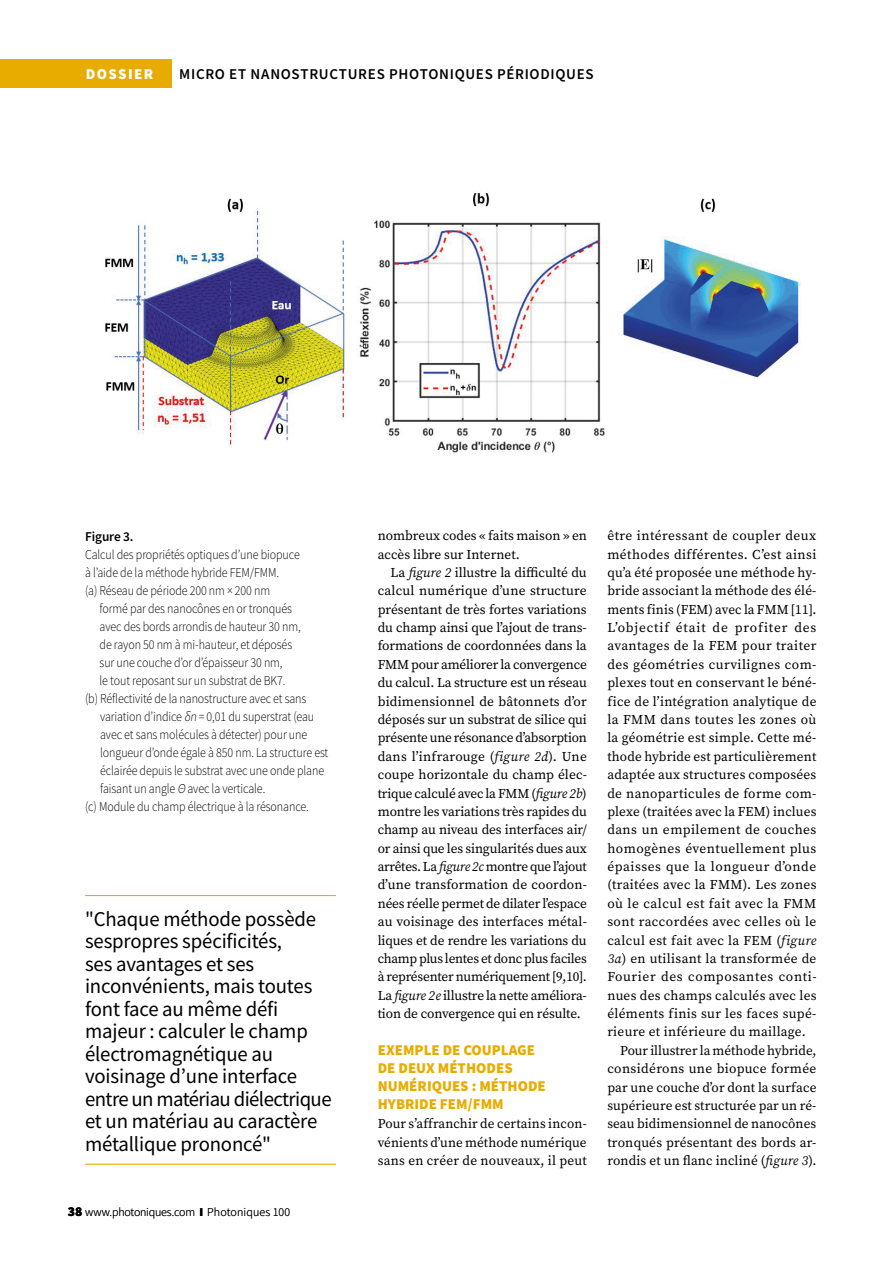
<style>
.page{position:relative;width:893px;height:1263px;background:#fff}
.page>*{position:absolute;margin:0;border:0;box-sizing:border-box;transform-origin:0 0}
.t1{font:21px/22.5px "Source Sans Pro";letter-spacing:-.01em;color:#000}
.t2{font:900 15px/18px "Source Sans Pro";color:#e8ac00}
.t3{font:600 15px "Source Sans Pro";color:#000}
.t4{font:900 15px "Source Sans Pro";letter-spacing:.09em;color:#fff}
.t5{font:13.5px/18.3px "Source Serif Pro";letter-spacing:.02em;color:#000;text-align:justify}
.t6{font:300 13.5px/18px "Source Sans Pro";letter-spacing:-.01em;color:#000;scale:.89 1}
.t7{font:13.5px/18.3px "Source Serif Pro";color:#000}
.t8{font:13.5px "Source Serif Pro";letter-spacing:.06em;color:#000}
.t9{font:13.5px "Source Serif Pro";letter-spacing:.04em;color:#000}
.t10{font:13.5px "Source Serif Pro";letter-spacing:.045em;color:#000}
.t11{font:600 13.5px "Source Sans Pro";letter-spacing:-.01em;color:#000}
.t12{font:900 13.5px "Source Sans Pro";color:#000}
.t13{font:300 12px "Source Sans Pro";color:#000}
.s1{font-weight:900}
.s2{font-style:italic}
</style>
<div class="page">
<div style="left:0;top:60px;width:171px;height:28px;background:#e8ac00"></div>
<img style="left:105px;top:193px;width:696px;height:260px">
<hr style="left:85px;top:895px;width:251px;height:1px;background:#e8ac00">
<hr style="left:85px;top:1163px;width:251px;height:2px;background:#e8ac00">
<p class="t4" style="left:86px;top:64px;width:69px">DOSSIER</p>
<p class="t3" style="left:179px;top:64px;width:10px">MICRO</p>
<p class="t3" style="left:229px;top:64px;width:32px">ET NANOSTRUCTURES</p>
<p class="t3" style="left:389px;top:64px;width:11px">PHOTONIQUES</p>
<p class="t3" style="left:497px;top:64px;width:10px">PÉRIODIQUES</p>
<p class="t11" style="left:85px;top:527px;width:50px">FIGURE 3.</p>
<p class="t6" style="left:85px;top:545px;width:243px">Calcul des propriétés optiques d’une biopuce à l’aide de la méthode hybride FEM/FMM.<br>(a) Réseau de période 200 nm × 200 nm</p>
<p class="t6" style="left:100px;top:599px;width:218px">formé par des nanocônes en or tronqués</p>
<p class="t6" style="left:100px;top:617px;width:227px">avec des bords arrondis de hauteur 30 nm,</p>
<p class="t6" style="left:100px;top:635px;width:218px">de rayon 50 nm à mi-hauteur, et déposés</p>
<p class="t6" style="left:100px;top:653px;width:207px">sur une couche d’or d’épaisseur 30 nm,</p>
<p class="t6" style="left:100px;top:671px;width:210px">le tout reposant sur un substrat de BK7.</p>
<p class="t6" style="left:85px;top:689px;width:250px">(b) Réflectivité de la nanostructure avec et sans</p>
<p class="t6" style="left:100px;top:707px;width:242px">variation d’indice δn = 0,01 du superstrat (eau</p>
<p class="t6" style="left:100px;top:725px;width:234px">avec et sans molécules à détecter) pour une</p>
<p class="t6" style="left:100px;top:743px;width:258px">longueur d’onde égale à 850 nm. La structure est</p>
<p class="t6" style="left:100px;top:761px;width:253px">éclairée depuis le substrat avec une onde plane</p>
<p class="t6" style="left:100px;top:779px;width:187px">faisant un angle Θ avec la verticale.</p>
<p class="t6" style="left:85px;top:797px;width:253px">(c) Module du champ électrique à la résonance.</p>
<p class="t1" style="left:85px;top:907px;width:248px">"Chaque méthode possède sespropres spécificités,<br>ses avantages et ses inconvénients, mais toutes font face au même défi majeur : calculer le champ électromagnétique au voisinage d’une interface entre un matériau diélectrique et un matériau au caractère métallique prononcé"</p>
<p class="t12" style="left:68px;top:1202px;width:16px">38</p>
<p class="t13" style="left:85px;top:1205px;width:207px">www.photoniques.com <span class="s1">I</span> Photoniques 100</p>
<p class="t7" style="left:378px;top:527px;width:211px">nombreux codes « faits maison » en accès libre sur Internet.</p>
<p class="t5" style="left:378px;top:563px;width:211px;text-indent:13px">La <span class="s2">figure 2</span> illustre la difficulté du calcul numérique d’une structure présentant de très fortes variations du champ ainsi que l’ajout de trans&shy;formations de coordonnées dans la FMM pour améliorer la convergence du calcul. La structure est un réseau bidimensionnel de bâtonnets d’or déposés sur un substrat de silice qui présente une résonance d’absorption dans l’infrarouge (<span class="s2">figure 2d</span>). Une coupe horizontale du champ élec&shy;trique calculé avec la FMM (<span class="s2">figure 2b</span>) montre les variations très rapides du champ au niveau des interfaces air/ or ainsi que les singularités dues aux arrêtes. La <span class="s2">figure 2c</span> montre que l’ajout d’une transformation de coordon&shy;nées réelle permet de dilater l’espace au voisinage des interfaces métal&shy;liques et de rendre les variations du champ plus lentes et donc plus faciles à représenter numériquement [9,10].<br>La <span class="s2">figure 2e</span> illustre la nette améliora&shy;tion de convergence qui en résulte.</p>
<p class="t2" style="left:378px;top:1040px;width:170px">EXEMPLE DE COUPLAGE<br>DE DEUX MÉTHODES<br>NUMÉRIQUES : MÉTHODE<br>HYBRIDE FEM/FMM</p>
<p class="t5" style="left:378px;top:1115px;width:211px">Pour s’affranchir de certains incon&shy;vénients d’une méthode numérique sans en créer de nouveaux, il peut</p>
<p class="t5" style="left:607px;top:527px;width:210px">être intéressant de coupler deux</p>
<p class="t5" style="left:607px;top:545px;width:211px">méthodes différentes. C’est ainsi</p>
<p class="t5" style="left:607px;top:563px;width:211px">qu’a été proposée une méthode hy-</p>
<p class="t5" style="left:607px;top:582px;width:211px">bride associant la méthode des élé-</p>
<p class="t5" style="left:607px;top:600px;width:211px">ments finis (FEM) avec la FMM [11].</p>
<p class="t8" style="left:607px;top:619px;width:211px">L’objectif était de profiter des</p>
<p class="t5" style="left:607px;top:637px;width:211px">avantages de la FEM pour traiter</p>
<p class="t5" style="left:607px;top:655px;width:211px">des géométries curvilignes com-</p>
<p class="t5" style="left:607px;top:674px;width:211px">plexes tout en conservant le béné-</p>
<p class="t5" style="left:607px;top:692px;width:211px">fice de l’intégration analytique de</p>
<p class="t5" style="left:607px;top:710px;width:211px">la FMM dans toutes les zones où</p>
<p class="t5" style="left:607px;top:729px;width:211px">la géométrie est simple. Cette mé-</p>
<p class="t5" style="left:607px;top:747px;width:210px">thode hybride est particulièrement</p>
<p class="t5" style="left:607px;top:765px;width:210px">adaptée aux structures composées</p>
<p class="t5" style="left:607px;top:784px;width:211px">de nanoparticules de forme com-</p>
<p class="t5" style="left:607px;top:802px;width:211px">plexe (traitées avec la FEM) inclues</p>
<p class="t5" style="left:607px;top:821px;width:211px">dans un empilement de couches</p>
<p class="t5" style="left:607px;top:839px;width:211px">homogènes éventuellement plus</p>
<p class="t9" style="left:607px;top:857px;width:210px">épaisses que la longueur d’onde</p>
<p class="t5" style="left:607px;top:876px;width:211px">(traitées avec la FMM). Les zones</p>
<p class="t5" style="left:607px;top:894px;width:211px">où le calcul est fait avec la FMM</p>
<p class="t5" style="left:607px;top:912px;width:211px">sont raccordées avec celles où le</p>
<p class="t5" style="left:607px;top:931px;width:210px">calcul est fait avec la FEM (<span class="s2">figure</span></p>
<p class="t5" style="left:607px;top:949px;width:211px"><span class="s2">3a</span>) en utilisant la transformée de</p>
<p class="t10" style="left:607px;top:968px;width:211px">Fourier des composantes conti-</p>
<p class="t5" style="left:607px;top:986px;width:211px">nues des champs calculés avec les</p>
<p class="t5" style="left:607px;top:1004px;width:211px">éléments finis sur les faces supé-</p>
<p class="t5" style="left:607px;top:1023px;width:200px">rieure et inférieure du maillage.</p>
<p class="t7" style="left:620px;top:1041px;width:198px">Pour illustrer la méthode hybride,</p>
<p class="t5" style="left:607px;top:1059px;width:211px">considérons une biopuce formée</p>
<p class="t5" style="left:607px;top:1078px;width:211px">par une couche d’or dont la surface</p>
<p class="t5" style="left:607px;top:1096px;width:211px">supérieure est structurée par un ré-</p>
<p class="t5" style="left:607px;top:1115px;width:211px">seau bidimensionnel de nanocônes</p>
<p class="t5" style="left:607px;top:1133px;width:211px">tronqués présentant des bords ar-</p>
<p class="t5" style="left:607px;top:1151px;width:211px">rondis et un flanc incliné (<span class="s2">figure 3</span>).</p>
</div>
